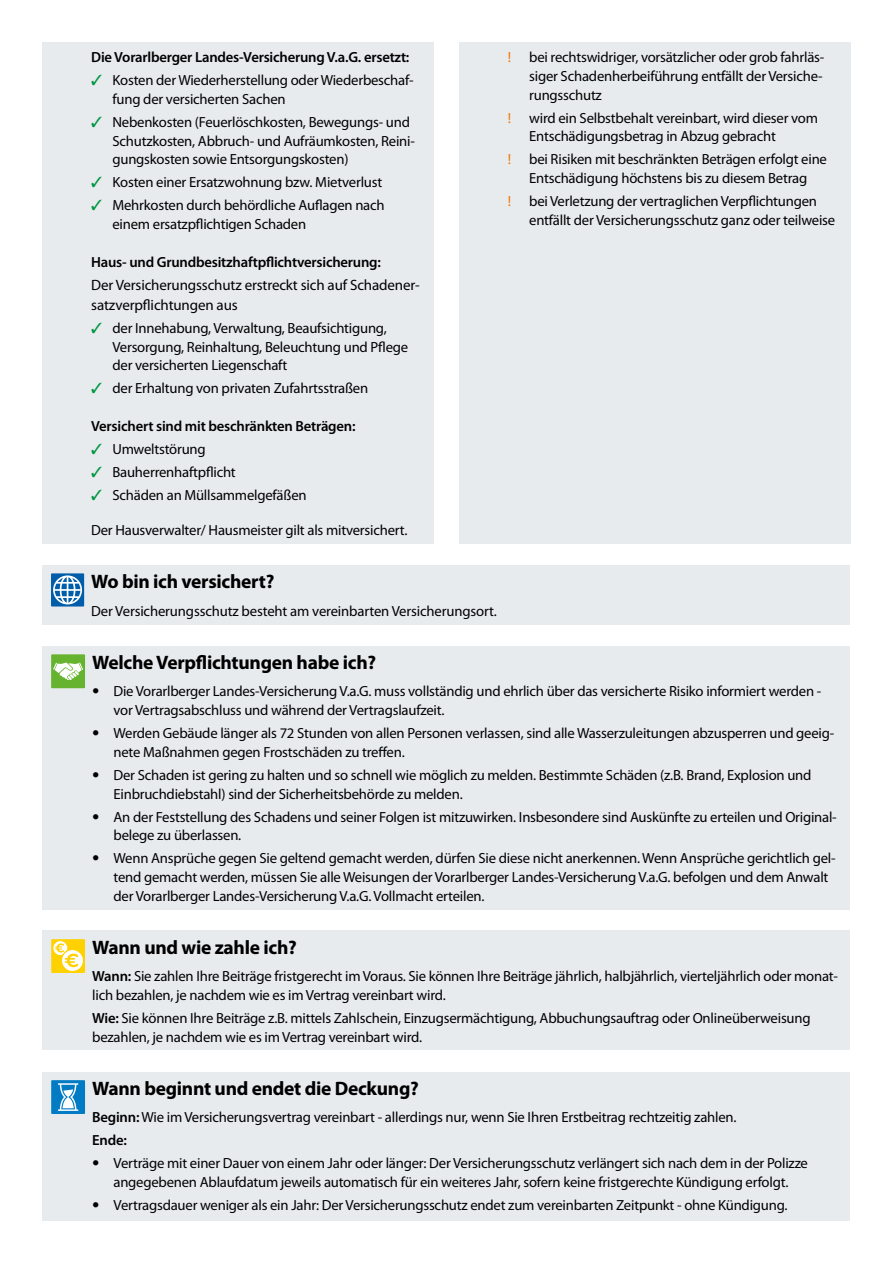
<style>
.page{position:relative;width:893px;height:1263px;background:#fff}
.page>*{position:absolute;margin:0;border:0;box-sizing:border-box;transform-origin:0 0}
.t1{font:700 19.5px "Myriad Pro";letter-spacing:-.015em;color:#000}
.t2{font:15px/19.5px "Myriad Pro";letter-spacing:-.01em;color:#000}
.t3{font:14.7px/18.8px "Myriad Pro";letter-spacing:-.015em;color:#000}
.t4{font:600 14.7px "Myriad Pro";letter-spacing:-.015em;color:#000}
.s1{color:#009641}
.s2{color:#ee7601}
.s3{font-family:"Helvetica Neue LT Std";font-weight:300}
.s4{font-weight:600}
</style>
<div class="page">
<div style="left:43px;top:565px;width:807px;height:59px;background:#e8ebee"></div>
<div style="left:51px;top:573px;width:33px;height:33px;background:#005da9"></div>
<svg style="left:53px;top:575px;width:29px;height:29px"></svg>
<div style="left:43px;top:43px;width:391px;height:501px;background:#e8ebee"></div>
<div style="left:459px;top:43px;width:391px;height:501px;background:#e8ebee"></div>
<div style="left:43px;top:646px;width:807px;height:263px;background:#e8ebee"></div>
<div style="left:51px;top:654px;width:34px;height:34px;background:#65b32e"></div>
<svg style="left:53px;top:662px;width:30px;height:18px"></svg>
<div style="left:43px;top:931px;width:807px;height:119px;background:#e8ebee"></div>
<div style="left:51px;top:939px;width:34px;height:34px;background:#ffd100"></div>
<svg style="left:53px;top:941px;width:14px;height:14px"></svg>
<svg style="left:55px;top:943px;width:28px;height:28px"></svg>
<div style="left:43px;top:1072px;width:807px;height:148px;background:#e8ebee"></div>
<div style="left:51px;top:1080px;width:34px;height:34px;background:#007bc4"></div>
<svg style="left:58px;top:1083px;width:20px;height:28px"></svg>
<p class="t4" style="left:91px;top:49px;width:320px">Die Vorarlberger Landes-Versicherung V.a.G. ersetzt:</p>
<p class="t3" style="left:112px;top:71px;width:303px;text-indent:-21px"><span class="s1">✓</span> Kosten der Wiederherstellung oder Wiederbeschaf&shy;fung der versicherten Sachen</p>
<p class="t3" style="left:112px;top:113px;width:304px;text-indent:-21px"><span class="s1">✓</span> Nebenkosten (Feuerlöschkosten, Bewegungs- und<br>Schutzkosten, Abbruch- und Aufräumkosten, Reini&shy;gungskosten sowie Entsorgungskosten)</p>
<p class="t3" style="left:91px;top:173px;width:293px"><span class="s1">✓</span> Kosten einer Ersatzwohnung bzw. Mietverlust</p>
<p class="t3" style="left:112px;top:196px;width:274px;text-indent:-21px"><span class="s1">✓</span> Mehrkosten durch behördliche Auflagen nach einem ersatzpflichtigen Schaden</p>
<p class="t4" style="left:91px;top:254px;width:291px">Haus- und Grundbesitzhaftpflichtversicherung:</p>
<p class="t2" style="left:91px;top:276px;width:330px">Der Versicherungsschutz erstreckt sich auf Schadener&shy;satzverpflichtungen aus</p>
<p class="t3" style="left:112px;top:319px;width:297px;text-indent:-21px"><span class="s1">✓</span> der Innehabung, Verwaltung, Beaufsichtigung,<br>Versorgung, Reinhaltung, Beleuchtung und Pflege der versicherten Liegenschaft</p>
<p class="t3" style="left:91px;top:379px;width:279px"><span class="s1">✓</span> der Erhaltung von privaten Zufahrtsstraßen</p>
<p class="t4" style="left:91px;top:418px;width:266px">Versichert sind mit beschränkten Beträgen:</p>
<p class="t3" style="left:91px;top:440px;width:116px"><span class="s1">✓</span> Umweltstörung</p>
<p class="t3" style="left:91px;top:463px;width:146px"><span class="s1">✓</span> Bauherrenhaftpflicht</p>
<p class="t3" style="left:91px;top:486px;width:217px"><span class="s1">✓</span> Schäden an Müllsammelgefäßen</p>
<p class="t3" style="left:91px;top:521px;width:318px">Der Hausverwalter/ Hausmeister gilt als mitversichert.</p>
<p class="t3" style="left:529px;top:48px;width:297px;text-align:justify;text-indent:-21px"><span class="s2">!</span> bei rechtswidriger, vorsätzlicher oder grob fahrläs&shy;siger Schadenherbeiführung entfällt der Versiche&shy;rungsschutz</p>
<p class="t3" style="left:529px;top:109px;width:290px;text-indent:-21px"><span class="s2">!</span> wird ein Selbstbehalt vereinbart, wird dieser vom<br>Entschädigungsbetrag in Abzug gebracht</p>
<p class="t3" style="left:508px;top:150px;width:321px;text-align:center"><span class="s2">!</span> bei Risiken mit beschränkten Beträgen erfolgt eine<br>Entschädigung höchstens bis zu diesem Betrag</p>
<p class="t3" style="left:529px;top:192px;width:307px;text-indent:-21px"><span class="s2">!</span> bei Verletzung der vertraglichen Verpflichtungen entfällt der Versicherungsschutz ganz oder teilweise</p>
<h1 class="t1" style="left:91px;top:570px;width:185px">Wo bin ich versichert?</h1>
<p class="t3" style="left:91px;top:602px;width:407px">Der Versicherungsschutz besteht am vereinbarten Versicherungsort.</p>
<h1 class="t1" style="left:92px;top:652px;width:285px">Welche Verpflichtungen habe ich?</h1>
<p class="t3" style="left:114px;top:682px;width:709px;text-indent:-21px"><span class="s3">•</span> Die Vorarlberger Landes-Versicherung V.a.G. muss vollständig und ehrlich über das versicherte Risiko informiert werden - vor Vertragsabschluss und während der Vertragslaufzeit.</p>
<p class="t3" style="left:114px;top:724px;width:722px;text-indent:-21px"><span class="s3">•</span> Werden Gebäude länger als 72 Stunden von allen Personen verlassen, sind alle Wasserzuleitungen abzusperren und geeig&shy;nete Maßnahmen gegen Frostschäden zu treffen.</p>
<p class="t3" style="left:114px;top:766px;width:699px;text-indent:-21px"><span class="s3">•</span> Der Schaden ist gering zu halten und so schnell wie möglich zu melden. Bestimmte Schäden (z.B. Brand, Explosion und<br>Einbruchdiebstahl) sind der Sicherheitsbehörde zu melden.</p>
<p class="t3" style="left:114px;top:808px;width:725px;text-indent:-21px"><span class="s3">•</span> An der Feststellung des Schadens und seiner Folgen ist mitzuwirken. Insbesondere sind Auskünfte zu erteilen und Original&shy;belege zu überlassen.</p>
<p class="t3" style="left:114px;top:849px;width:724px;text-indent:-21px"><span class="s3">•</span> Wenn Ansprüche gegen Sie geltend gemacht werden, dürfen Sie diese nicht anerkennen. Wenn Ansprüche gerichtlich gel&shy;tend gemacht werden, müssen Sie alle Weisungen der Vorarlberger Landes-Versicherung V.a.G. befolgen und dem Anwalt der Vorarlberger Landes-Versicherung V.a.G. Vollmacht erteilen.</p>
<h1 class="t1" style="left:92px;top:936px;width:206px">Wann und wie zahle ich?</h1>
<p class="t3" style="left:92px;top:967px;width:747px"><span class="s4">Wann:</span> Sie zahlen Ihre Beiträge fristgerecht im Voraus. Sie können Ihre Beiträge jährlich, halbjährlich, vierteljährlich oder monat&shy;lich bezahlen, je nachdem wie es im Vertrag vereinbart wird.</p>
<p class="t3" style="left:92px;top:1009px;width:720px"><span class="s4">Wie:</span> Sie können Ihre Beiträge z.B. mittels Zahlschein, Einzugsermächtigung, Abbuchungsauftrag oder Onlineüberweisung bezahlen, je nachdem wie es im Vertrag vereinbart wird.</p>
<h1 class="t1" style="left:92px;top:1077px;width:328px">Wann beginnt und endet die Deckung?</h1>
<p class="t3" style="left:92px;top:1106px;width:646px;line-height:23px"><span class="s4">Beginn:</span> Wie im Versicherungsvertrag vereinbart - allerdings nur, wenn Sie Ihren Erstbeitrag rechtzeitig zahlen.<br><span class="s4">Ende:</span></p>
<p class="t3" style="left:92px;top:1154px;width:717px;text-align:center"><span class="s3">•</span> Verträge mit einer Dauer von einem Jahr oder länger: Der Versicherungsschutz verlängert sich nach dem in der Polizze angegebenen Ablaufdatum jeweils automatisch für ein weiteres Jahr, sofern keine fristgerechte Kündigung erfolgt.</p>
<p class="t3" style="left:92px;top:1196px;width:697px"><span class="s3">•</span> Vertragsdauer weniger als ein Jahr: Der Versicherungsschutz endet zum vereinbarten Zeitpunkt - ohne Kündigung.</p>
</div>
